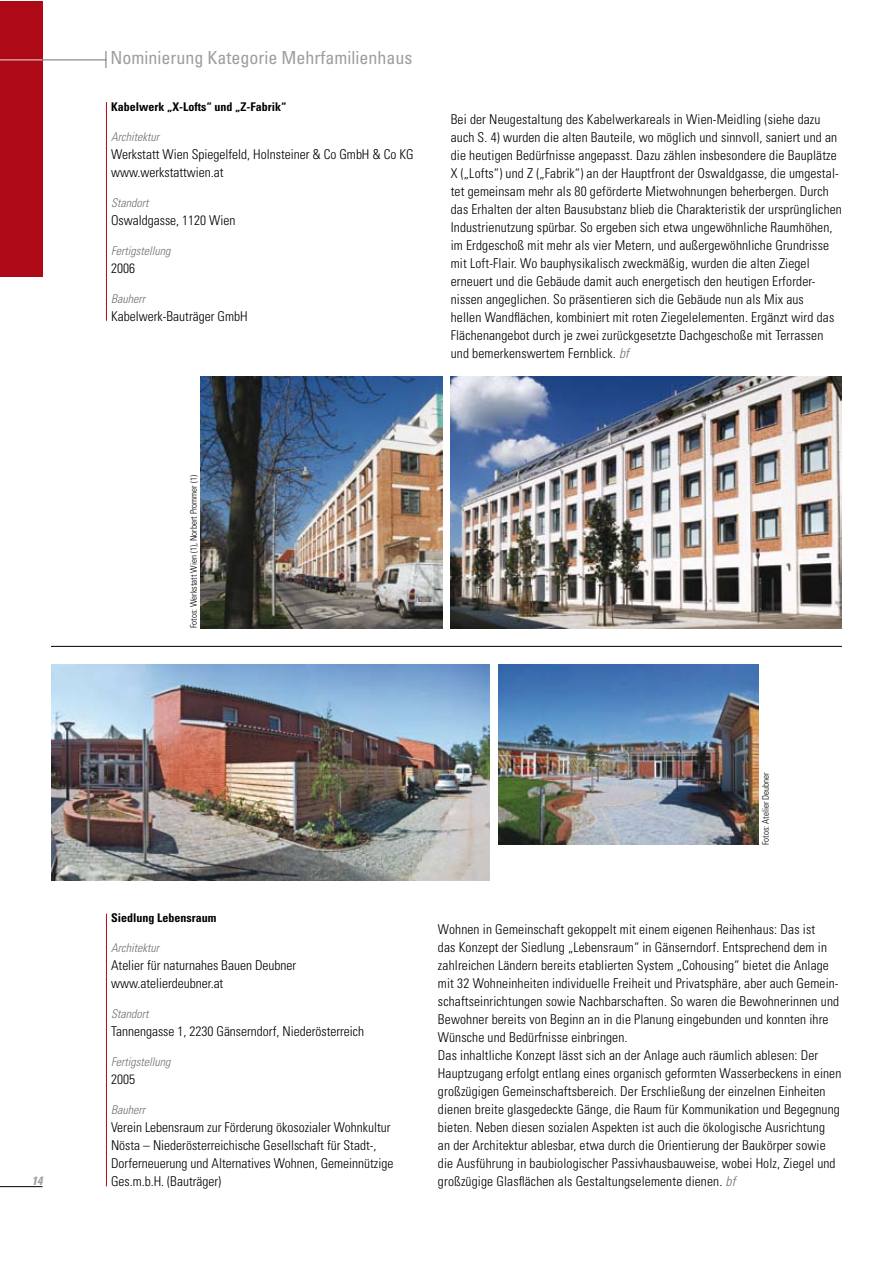
<style>
.page{position:relative;width:893px;height:1263px;background:#fff}
.page>*{position:absolute;margin:0;border:0;box-sizing:border-box;transform-origin:0 0}
.t1{font:condensed 18px "Univers LT Std";color:#9c9d9f}
.t2{font:300 condensed 13.5px/18px "Univers LT Std";letter-spacing:.01em;color:#000}
.t3{font:italic 300 condensed 12px "Univers LT Std";color:#707173}
.t4{font:700 condensed 12px "Univers LT Std";color:#000}
.t5{font:italic 700 condensed 12px "Univers LT Std";color:#9c9d9f}
.t6{font:300 condensed 9px "Univers LT Std";color:#000}
.s1{font-style:italic;color:#707173}
</style>
<div class="page">
<div style="left:0;top:1px;width:43px;height:275px;background:#ae0917"></div>
<hr style="left:0;top:60px;width:43px;height:1px;background:#e3e4e4">
<hr style="left:0;top:1186px;width:43px;height:1px;background:#000">
<hr style="left:106px;top:102px;width:1px;height:219px;background:#ae0917">
<img style="left:201px;top:376px;width:241px;height:252px">
<hr style="left:51px;top:646px;width:791px;height:1px;background:#000">
<hr style="left:43px;top:60px;width:63px;height:1px;background:#707173">
<svg style="left:106px;top:51px;width:1px;height:17px"></svg>
<hr style="left:106px;top:914px;width:1px;height:272px;background:#ae0917">
<img style="left:499px;top:664px;width:260px;height:180px">
<img style="left:51px;top:664px;width:439px;height:216px">
<img style="left:451px;top:376px;width:391px;height:252px">
<p class="t5" style="left:32px;top:1173px;width:12px">14</p>
<h1 class="t1" style="left:111px;top:46px;width:303px">Nominierung Kategorie Mehrfamilienhaus</h1>
<p class="t4" style="left:111px;top:99px;width:177px">Kabelwerk „X-Lofts“ und „Z-Fabrik“</p>
<p class="t3" style="left:111px;top:129px;width:50px">Architektur</p>
<p class="t2" style="left:111px;top:145px;width:304px">Werkstatt Wien Spiegelfeld, Holnsteiner &amp; Co GmbH &amp; Co KG www.werkstattwien.at</p>
<p class="t3" style="left:111px;top:195px;width:39px">Standort</p>
<p class="t2" style="left:111px;top:211px;width:126px">Oswaldgasse, 1120 Wien</p>
<p class="t3" style="left:111px;top:243px;width:61px">Fertigstellung</p>
<p class="t2" style="left:111px;top:259px;width:25px">2006</p>
<p class="t3" style="left:111px;top:291px;width:35px">Bauherr</p>
<p class="t2" style="left:111px;top:307px;width:138px">Kabelwerk-Bauträger GmbH</p>
<p class="t2" style="left:451px;top:111px;width:393px">Bei der Neugestaltung des Kabelwerkareals in Wien-Meidling (siehe dazu auch S. 4) wurden die alten Bauteile, wo möglich und sinnvoll, saniert und an die heutigen Bedürfnisse angepasst. Dazu zählen insbesondere die Bauplätze X („Lofts“) und Z („Fabrik“) an der Hauptfront der Oswaldgasse, die umgestal&shy;tet gemeinsam mehr als 80 geförderte Mietwohnungen beherbergen. Durch das Erhalten der alten Bausubstanz blieb die Charakteristik der ursprünglichen Industrienutzung spürbar. So ergeben sich etwa ungewöhnliche Raumhöhen, im Erdgeschoß mit mehr als vier Metern, und außergewöhnliche Grundrisse mit Loft-Flair. Wo bauphysikalisch zweckmäßig, wurden die alten Ziegel erneuert und die Gebäude damit auch energetisch den heutigen Erforder&shy;nissen angeglichen. So präsentieren sich die Gebäude nun als Mix aus<br>hellen Wandflächen, kombiniert mit roten Ziegelelementen. Ergänzt wird das Flächenangebot durch je zwei zurückgesetzte Dachgeschoße mit Terrassen und bemerkenswertem Fernblick. <span class="s1">bf</span></p>
<p class="t6" style="left:188px;top:628px;width:155px;rotate:-90deg">Fotos: Werkstatt Wien (1), Norbert Prommer (1)</p>
<p class="t4" style="left:111px;top:911px;width:107px">Siedlung Lebensraum</p>
<p class="t3" style="left:111px;top:941px;width:50px">Architektur</p>
<p class="t2" style="left:111px;top:957px;width:187px">Atelier für naturnahes Bauen Deubner www.atelierdeubner.at</p>
<p class="t3" style="left:111px;top:1007px;width:39px">Standort</p>
<p class="t2" style="left:111px;top:1023px;width:255px">Tannengasse 1, 2230 Gänserndorf, Niederösterreich</p>
<p class="t3" style="left:111px;top:1055px;width:61px">Fertigstellung</p>
<p class="t2" style="left:111px;top:1071px;width:25px">2005</p>
<p class="t3" style="left:111px;top:1103px;width:35px">Bauherr</p>
<p class="t2" style="left:111px;top:1119px;width:284px">Verein Lebensraum zur Förderung ökosozialer Wohnkultur Nösta – Niederösterreichische Gesellschaft für Stadt-, Dorferneuerung und Alternatives Wohnen, Gemeinnützige Ges.m.b.H. (Bauträger)</p>
<p class="t6" style="left:760px;top:845px;width:74px;rotate:-90deg">Fotos: Atelier Deubner</p>
<p class="t2" style="left:438px;top:921px;width:405px">Wohnen in Gemeinschaft gekoppelt mit einem eigenen Reihenhaus: Das ist<br>das Konzept der Siedlung „Lebensraum“ in Gänserndorf. Entsprechend dem in zahlreichen Ländern bereits etablierten System „Cohousing“ bietet die Anlage mit 32 Wohneinheiten individuelle Freiheit und Privatsphäre, aber auch Gemein&shy;schaftseinrichtungen sowie Nachbarschaften. So waren die Bewohnerinnen und Bewohner bereits von Beginn an in die Planung eingebunden und konnten ihre Wünsche und Bedürfnisse einbringen.<br>Das inhaltliche Konzept lässt sich an der Anlage auch räumlich ablesen: Der Hauptzugang erfolgt entlang eines organisch geformten Wasserbeckens in einen großzügigen Gemeinschaftsbereich. Der Erschließung der einzelnen Einheiten dienen breite glasgedeckte Gänge, die Raum für Kommunikation und Begegnung bieten. Neben diesen sozialen Aspekten ist auch die ökologische Ausrichtung<br>an der Architektur ablesbar, etwa durch die Orientierung der Baukörper sowie die Ausführung in baubiologischer Passivhausbauweise, wobei Holz, Ziegel und großzügige Glasflächen als Gestaltungselemente dienen. <span class="s1">bf</span></p>
</div>
